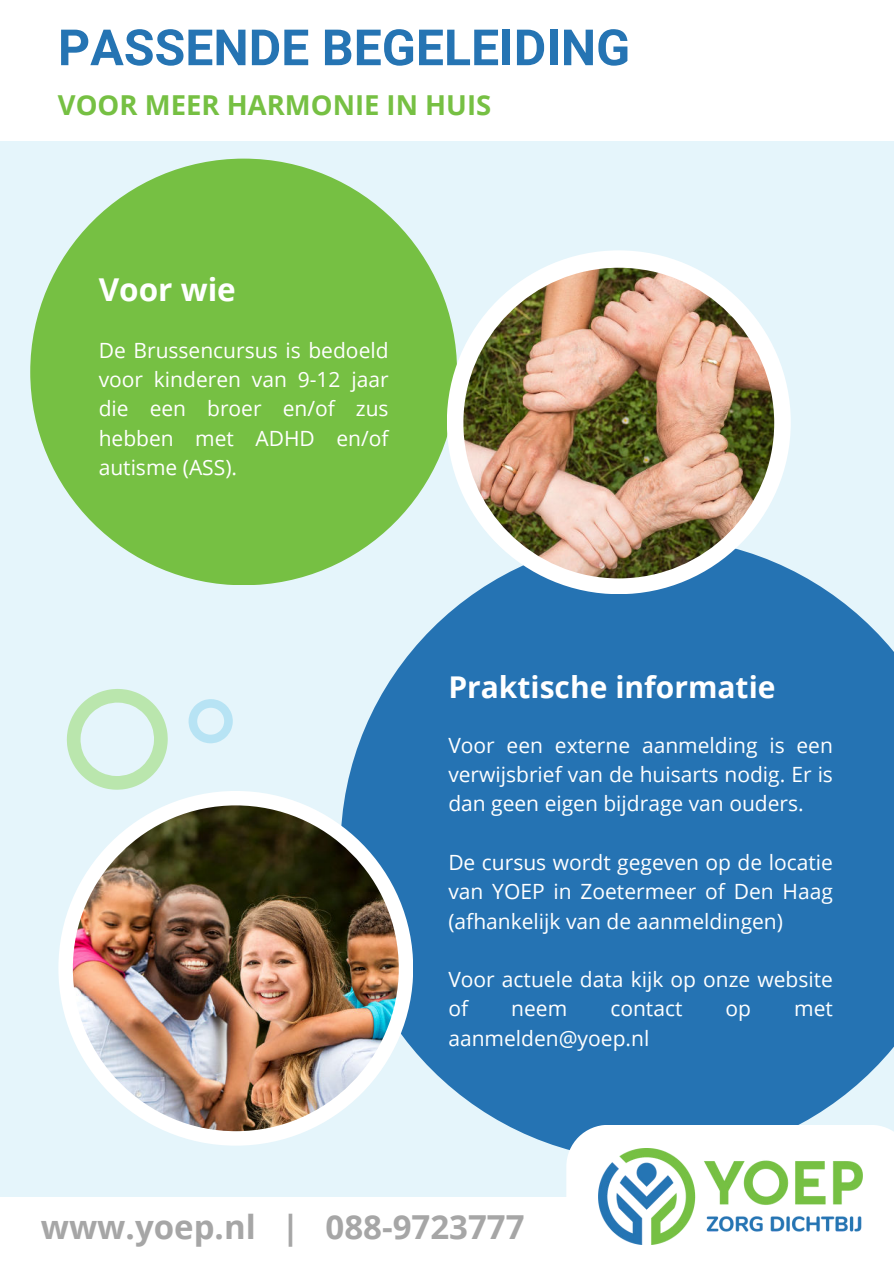
<style>
.page{position:relative;width:894px;height:1264px;background:#fff}
.page>*{position:absolute;margin:0;border:0;box-sizing:border-box;transform-origin:0 0}
.t1{font:700 49.95px "Roboto";color:#2574b3}
.t2{font:700 33px "Open Sans";color:#a6a6a6}
.t3{font:700 31.5px "Open Sans";color:#fff}
.t4{font:700 30px "Open Sans";color:#fff}
.t5{font:700 27.45px "Open Sans";color:#76c043}
.t6{font:21px/29.2px "Open Sans";color:#fff;text-align:justify}
</style>
<div class="page">
<div style="left:0;top:141px;width:893px;height:1055px;background:#e5f5fb"></div>
<svg style="left:340px;top:537px;width:553px;height:612px;background:#3f85bd"></svg>
<div style="left:566px;top:1124px;width:327px;height:121px;background:#fff"></div>
<img style="left:598px;top:1148px;width:264px;height:96px">
<div style="left:30px;top:159px;width:427px;height:426px;background:#76c043;border-radius:50%"></div>
<div style="left:446px;top:250px;width:344px;height:344px;background:#fff;border-radius:50%"></div>
<img style="left:463px;top:268px;width:311px;height:310px;border-radius:50%">
<div style="left:58px;top:791px;width:355px;height:354px;background:#fff;border-radius:50%"></div>
<img style="left:73px;top:805px;width:325px;height:326px;border-radius:50%">
<svg style="left:67px;top:689px;width:101px;height:100px"></svg>
<svg style="left:188px;top:699px;width:45px;height:44px"></svg>
<h1 class="t1" style="left:58px;top:12px;width:573px">PASSENDE BEGELEIDING</h1>
<h3 class="t5" style="left:58px;top:85px;width:434px">VOOR MEER HARMONIE IN HUIS</h3>
<h3 class="t3" style="left:99px;top:267px;width:139px">Voor wie</h3>
<p class="t6" style="left:99px;top:335px;width:291px">De Brussencursus is bedoeld voor kinderen van 9-12 jaar die een broer en/of zus hebben met ADHD en/of autisme (ASS).</p>
<h3 class="t4" style="left:448px;top:665px;width:328px">Praktische informatie</h3>
<p class="t6" style="left:448px;top:730px;width:386px">Voor een externe aanmelding is een verwijsbrief van de huisarts nodig. Er is dan geen eigen bijdrage van ouders.</p>
<p class="t6" style="left:448px;top:847px;width:386px">De cursus wordt gegeven op de locatie van YOEP in Zoetermeer of Den Haag (afhankelijk van de aanmeldingen)</p>
<p class="t6" style="left:448px;top:964px;width:386px">Voor actuele data kijk op onze website of</p>
<p class="t6" style="left:511px;top:993px;width:57px">neem</p>
<p class="t6" style="left:610px;top:993px;width:74px">contact</p>
<p class="t6" style="left:725px;top:993px;width:27px">op</p>
<p class="t6" style="left:794px;top:993px;width:40px">met</p>
<p class="t6" style="left:448px;top:1022px;width:202px">aanmelden@yoep.nl</p>
<h2 class="t2" style="left:41px;top:1204px;width:485px">www.yoep.nl | 088-9723777</h2>
</div>
